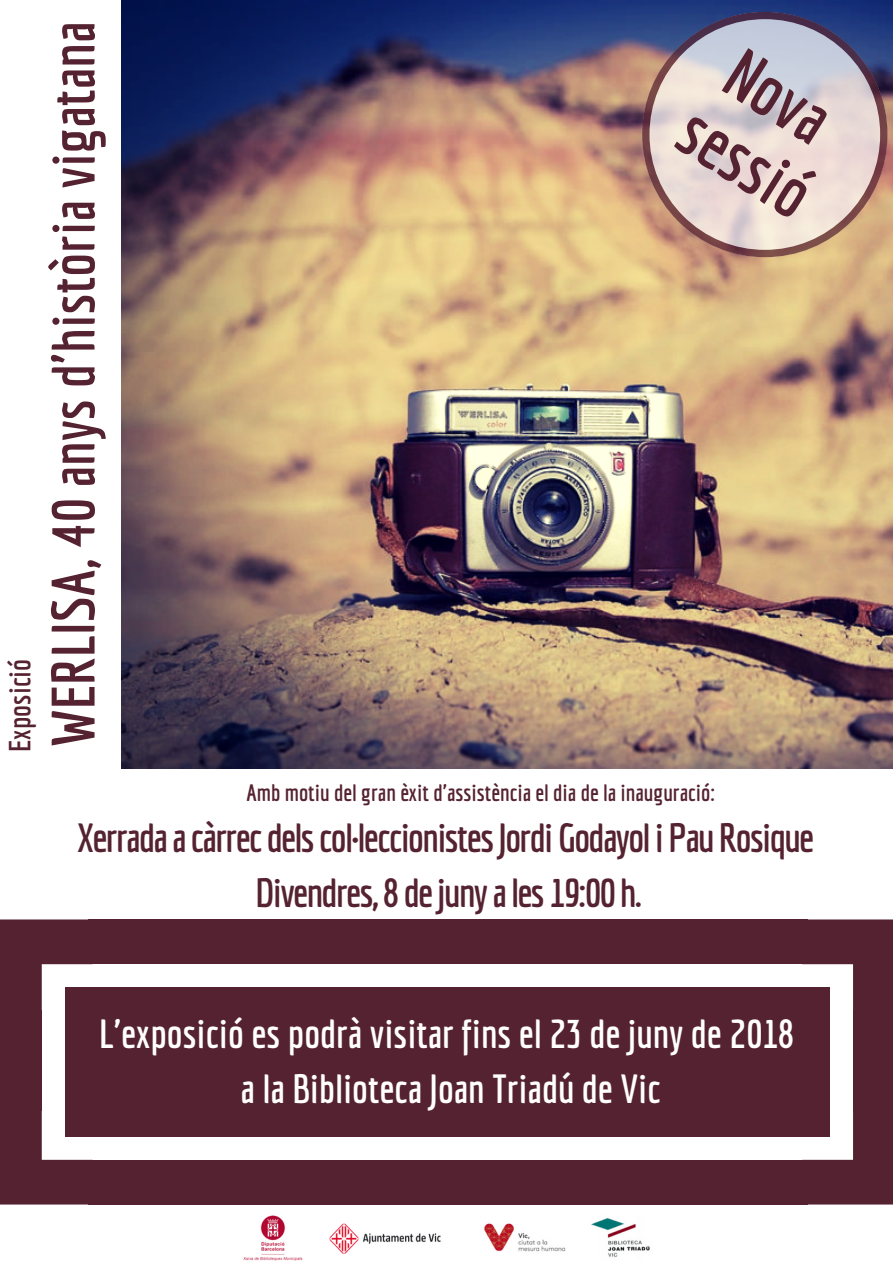
<style>
.page{position:relative;width:893px;height:1263px;background:#fff}
.page>*{position:absolute;margin:0;border:0;box-sizing:border-box;transform-origin:0 0}
.t1{font:700 69.53px/73.2px "Economica";color:#552231}
.t2{font:700 59.62px "Economica";color:#552231}
.t3{font:700 39.75px/55.1px "Economica";letter-spacing:-.04em;color:#552231;text-align:center}
.t4{font:700 39.75px/55.1px "Economica";color:#fff;text-align:center}
.t5{font:700 29.78px "Economica";color:#552231}
.t6{font:700 23.17px "Economica";color:#552231}
</style>
<div class="page">
<img style="left:243px;top:1215px;width:407px;height:46px">
<img style="left:122px;top:0;width:771px;height:769px">
<div style="left:84px;top:1010px;width:725px;height:101px;background:#552231"></div>
<svg style="left:802px;top:1111px;width:91px;height:93px"></svg>
<div style="left:0;top:1010px;width:42px;height:101px;background:#552231"></div>
<div style="left:65px;top:1011px;width:28px;height:100px;background:#552231"></div>
<svg style="left:0;top:1111px;width:93px;height:93px"></svg>
<div style="left:853px;top:1010px;width:40px;height:101px;background:#552231"></div>
<div style="left:802px;top:1010px;width:28px;height:101px;background:#552231"></div>
<div style="left:88px;top:1160px;width:719px;height:44px;background:#552231"></div>
<div style="left:88px;top:1109px;width:718px;height:28px;background:#552231"></div>
<svg style="left:802px;top:919px;width:91px;height:91px"></svg>
<div style="left:802px;top:987px;width:28px;height:28px;background:#552231"></div>
<svg style="left:0;top:919px;width:93px;height:91px"></svg>
<div style="left:65px;top:987px;width:28px;height:28px;background:#552231"></div>
<div style="left:88px;top:919px;width:719px;height:45px;background:#552231"></div>
<div style="left:88px;top:987px;width:718px;height:28px;background:#552231"></div>
<svg style="left:642px;top:12px;width:245px;height:245px"></svg>
<p class="t5" style="left:2px;top:752px;width:94px;rotate:-90deg">Exposició</p>
<h2 class="t2" style="left:38px;top:747px;width:727px;rotate:-90deg">WERLISA, 40 anys d'història vigatana</h2>
<h1 class="t1" style="left:743px;top:30px;width:144px;rotate:32deg">Nova sessió</h1>
<p class="t6" style="left:246px;top:779px;width:470px">Amb motiu del gran èxit d'assistència el dia de la inauguració:</p>
<p class="t3" style="left:77px;top:810px;width:739px">Xerradaacàrrec delscol·leccionistesJordiGodayoliPauRosique<br>Divendres, 8 dejunyales 19:00 h.</p>
<p class="t4" style="left:99px;top:1005px;width:697px">L'exposició es podrà visitar fins el 23 de juny de 2018 a la Biblioteca Joan Triadú de Vic</p>
</div>
